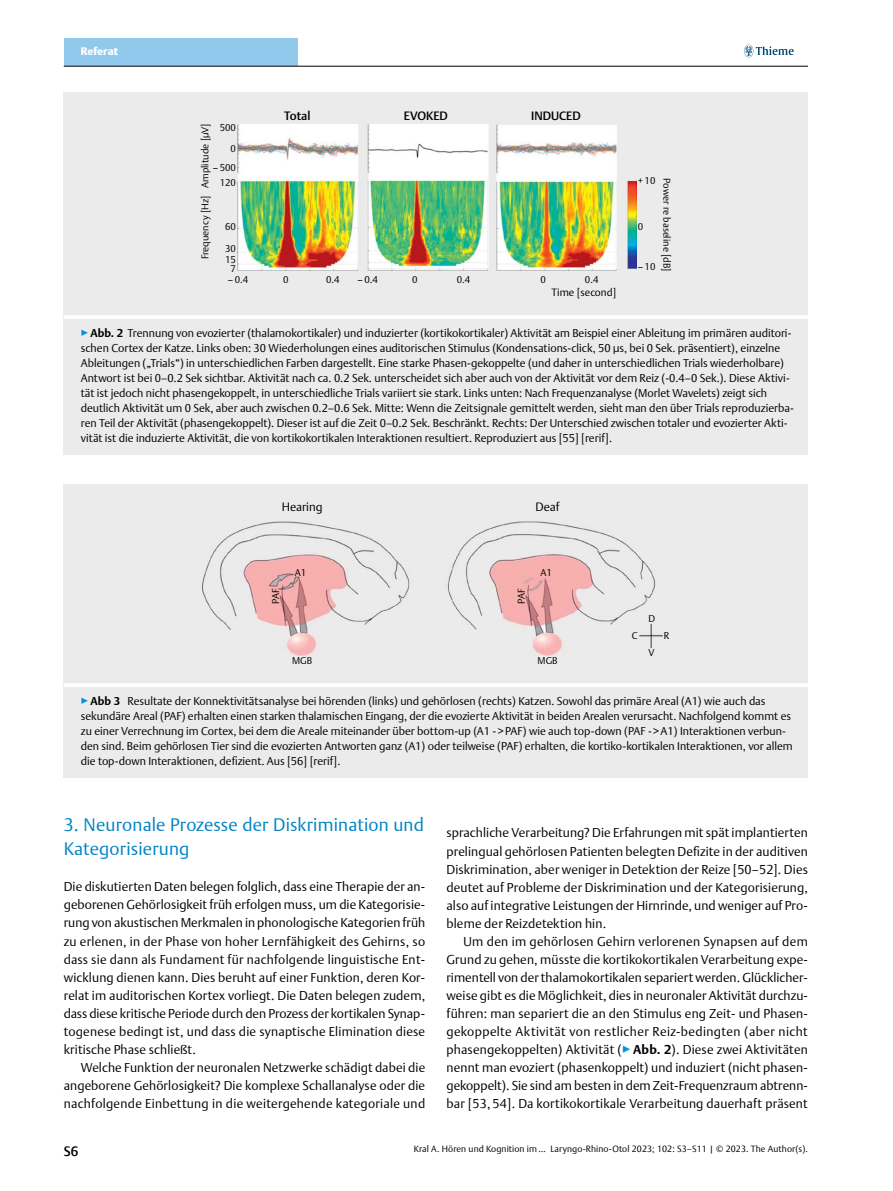
<style>
.page{position:relative;width:893px;height:1191px;background:#fff}
.page>*{position:absolute;margin:0;border:0;box-sizing:border-box;transform-origin:0 0}
.t1{font:300 18px/24px "Thieme Argo 2011";letter-spacing:.01em;color:#0083c2}
.t2{font:500 13.5px "Thieme Argo 2011";color:#000}
.t3{font:300 12.75px/18px "Thieme Argo 2011";letter-spacing:.015em;color:#000;text-align:justify}
.t4{font:500 12px "Thieme Argo 2011";color:#000}
.t5{font:300 12px "Thieme Argo 2011";color:#000}
.t6{font:300 11.25px/15px "Thieme Argo 2011";color:#000}
.t7{font:900 10.8px "Thieme Argo 2011";letter-spacing:.005em;color:#fff}
.t8{font:300 10.5px "Thieme Argo 2011";color:#000}
.t9{font:300 9.75px/20.1px "Thieme Argo 2011";color:#000}
.t10{font:300 9px "Thieme Argo 2011";letter-spacing:.01em;color:#000}
.s1{color:#0095da}
.s2{font-weight:700}
</style>
<div class="page">
<div style="left:64px;top:38px;width:234px;height:28px;background:#91c9ed"></div>
<svg style="left:744px;top:45px;width:50px;height:12px"></svg>
<hr style="left:64px;top:66px;width:744px;height:1px;background:#000">
<div style="left:64px;top:92px;width:744px;height:223px;background:#ebebec"></div>
<img style="left:237px;top:124px;width:399px;height:146px">
<div style="left:64px;top:315px;width:744px;height:140px;background:#ebebec"></div>
<hr style="left:64px;top:315px;width:744px;height:4px;background:#fff">
<div style="left:64px;top:484px;width:744px;height:199px;background:#ebebec"></div>
<img style="left:202px;top:522px;width:461px;height:133px">
<div style="left:64px;top:683px;width:744px;height:95px;background:#ebebec"></div>
<hr style="left:64px;top:683px;width:744px;height:4px;background:#fff">
<p class="t7" style="left:81px;top:44px;width:39px">Referat</p>
<p class="t4" style="left:284px;top:108px;width:28px">Total</p>
<p class="t4" style="left:404px;top:108px;width:46px">EVOKED</p>
<p class="t4" style="left:531px;top:108px;width:51px">INDUCED</p>
<p class="t9" style="left:213px;top:117px;width:25px;text-align:right">500<br>0 –500</p>
<p class="t9" style="left:220px;top:172px;width:18px">120</p>
<p class="t9" style="left:225px;top:216px;width:12px">60</p>
<p class="t9" style="left:225px;top:242px;width:12px;line-height:11.2px">30<br>15</p>
<p class="t9" style="left:228px;top:263px;width:22px;line-height:10.8px">7 –0.4</p>
<p class="t9" style="left:283px;top:269px;width:7px">0</p>
<p class="t9" style="left:412px;top:269px;width:7px">0</p>
<p class="t9" style="left:195px;top:188px;width:66px;rotate:-90deg">Amplitude [µV]</p>
<p class="t9" style="left:195px;top:259px;width:65px;rotate:-90deg">Frequency [Hz]</p>
<p class="t9" style="left:326px;top:269px;width:15px">0.4</p>
<p class="t9" style="left:457px;top:269px;width:15px">0.4</p>
<p class="t9" style="left:358px;top:269px;width:22px">–0.4</p>
<p class="t9" style="left:540px;top:269px;width:7px">0</p>
<p class="t9" style="left:585px;top:269px;width:15px">0.4</p>
<p class="t8" style="left:552px;top:285px;width:66px">Time [second]</p>
<p class="t9" style="left:638px;top:170px;width:19px">+10</p>
<p class="t9" style="left:677px;top:178px;width:95px;rotate:90deg">Power re baseline [dB]</p>
<p class="t9" style="left:638px;top:216px;width:7px">0</p>
<p class="t9" style="left:638px;top:256px;width:19px">–10</p>
<p class="t6" style="left:81px;top:325px;width:715px"><span class="s1">▶</span><span class="s2">Abb. 2</span> Trennung von evozierter (thalamokortikaler) und induzierter (kortikokortikaler) Aktivität am Beispiel einer Ableitung im primären auditori&shy;schen Cortex der Katze. Links oben: 30 Wiederholungen eines auditorischen Stimulus (Kondensations-click, 50 µs, bei 0 Sek. präsentiert), einzelne Ableitungen („Trials“) in unterschiedlichen Farben dargestellt. Eine starke Phasen-gekoppelte (und daher in unterschiedlichen Trials wiederholbare)<br>Antwort ist bei 0–0.2 Sek sichtbar. Aktivität nach ca. 0.2 Sek. unterscheidet sich aber auch von der Aktivität vor dem Reiz (-0.4–0 Sek.). Diese Aktivi&shy;tät ist jedoch nicht phasengekoppelt, in unterschiedliche Trials variiert sie stark. Links unten: Nach Frequenzanalyse (Morlet Wavelets) zeigt sich deutlich Aktivität um 0 Sek, aber auch zwischen 0.2–0.6 Sek. Mitte: Wenn die Zeitsignale gemittelt werden, sieht man den über Trials reproduzierba&shy;ren Teil der Aktivität (phasengekoppelt). Dieser ist auf die Zeit 0–0.2 Sek. Beschränkt. Rechts: Der Unterschied zwischen totaler und evozierter Akti&shy;vität ist die induzierte Aktivität, die von kortikokortikalen Interaktionen resultiert. Reproduziert aus [55] [rerif].</p>
<p class="t5" style="left:282px;top:499px;width:42px">Hearing</p>
<p class="t5" style="left:535px;top:499px;width:25px">Deaf</p>
<p class="t9" style="left:265px;top:604px;width:17px;rotate:-90deg">PAF</p>
<p class="t9" style="left:295px;top:562px;width:13px">A1</p>
<p class="t9" style="left:511px;top:604px;width:17px;rotate:-90deg">PAF</p>
<p class="t9" style="left:540px;top:562px;width:13px">A1</p>
<p class="t9" style="left:292px;top:650px;width:22px">MGB</p>
<p class="t9" style="left:538px;top:650px;width:22px">MGB</p>
<p class="t9" style="left:648px;top:608px;width:8px">D</p>
<p class="t9" style="left:632px;top:625px;width:7px">C</p>
<p class="t9" style="left:664px;top:625px;width:7px">R</p>
<p class="t9" style="left:648px;top:642px;width:8px">V</p>
<p class="t6" style="left:81px;top:693px;width:714px"><span class="s1">▶</span><span class="s2">Abb 3</span> Resultate der Konnektivitätsanalyse bei hörenden (links) und gehörlosen (rechts) Katzen. Sowohl das primäre Areal (A1) wie auch das sekundäre Areal (PAF) erhalten einen starken thalamischen Eingang, der die evozierte Aktivität in beiden Arealen verursacht. Nachfolgend kommt es zu einer Verrechnung im Cortex, bei dem die Areale miteinander über bottom-up (A1 -&gt;PAF) wie auch top-down (PAF -&gt;A1) Interaktionen verbun&shy;den sind. Beim gehörlosen Tier sind die evozierten Antworten ganz (A1) oder teilweise (PAF) erhalten, die kortiko-kortikalen Interaktionen, vor allem die top-down Interaktionen, defizient. Aus [56] [rerif].</p>
<h1 class="t1" style="left:64px;top:812px;width:362px">3. Neuronale Prozesse der Diskrimination und<br>Kategorisierung</h1>
<p class="t3" style="left:64px;top:877px;width:363px">Die diskutierten Daten belegen folglich, dass eine Therapie der an&shy;geborenen Gehörlosigkeit früh erfolgen muss, um die Kategorisie&shy;rung von akustischen Merkmalen in phonologische Kategorien früh zu erlenen, in der Phase von hoher Lernfähigkeit des Gehirns, so dass sie dann als Fundament für nachfolgende linguistische Ent&shy;wicklung dienen kann. Dies beruht auf einer Funktion, deren Kor&shy;relat im auditorischen Kortex vorliegt. Die Daten belegen zudem, dass diese kritische Periode durch den Prozess der kortikalen Synap&shy;togenese bedingt ist, und dass die synaptische Elimination diese kritische Phase schließt.</p>
<p class="t3" style="left:64px;top:1057px;width:363px;text-indent:17px">Welche Funktion der neuronalen Netzwerke schädigt dabei die angeborene Gehörlosigkeit? Die komplexe Schallanalyse oder die nachfolgende Einbettung in die weitergehende kategoriale und</p>
<p class="t3" style="left:446px;top:823px;width:363px">sprachliche Verarbeitung? Die Erfahrungen mit spät implantierten prelingual gehörlosen Patienten belegten Defizite in der auditiven Diskrimination, aber weniger in Detektion der Reize [50–52]. Dies deutet auf Probleme der Diskrimination und der Kategorisierung, also auf integrative Leistungen der Hirnrinde, und weniger auf Pro&shy;bleme der Reizdetektion hin.</p>
<p class="t3" style="left:446px;top:931px;width:363px;text-indent:17px">Um den im gehörlosen Gehirn verlorenen Synapsen auf dem Grund zu gehen, müsste die kortikokortikalen Verarbeitung expe&shy;rimentell von der thalamokortikalen separiert werden. Glücklicher&shy;weise gibt es die Möglichkeit, dies in neuronaler Aktivität durchzu&shy;führen: man separiert die an den Stimulus eng Zeit- und Phasen&shy;gekoppelte Aktivität von restlicher Reiz-bedingten (aber nicht phasengekoppelten) Aktivität (<span class="s1">▶</span><span class="s2">Abb. 2</span>). Diese zwei Aktivitäten nennt man evoziert (phasenkoppelt) und induziert (nicht phasen&shy;gekoppelt). Sie sind am besten in dem Zeit-Frequenzraum abtrenn&shy;bar [53, 54]. Da kortikokortikale Verarbeitung dauerhaft präsent</p>
<p class="t2" style="left:64px;top:1142px;width:16px">S6</p>
<p class="t10" style="left:414px;top:1143px;width:396px">Kral A. Hören und Kognition im… Laryngo-Rhino-Otol 2023; 102: S3–S11 | © 2023. The Author(s).</p>
</div>
